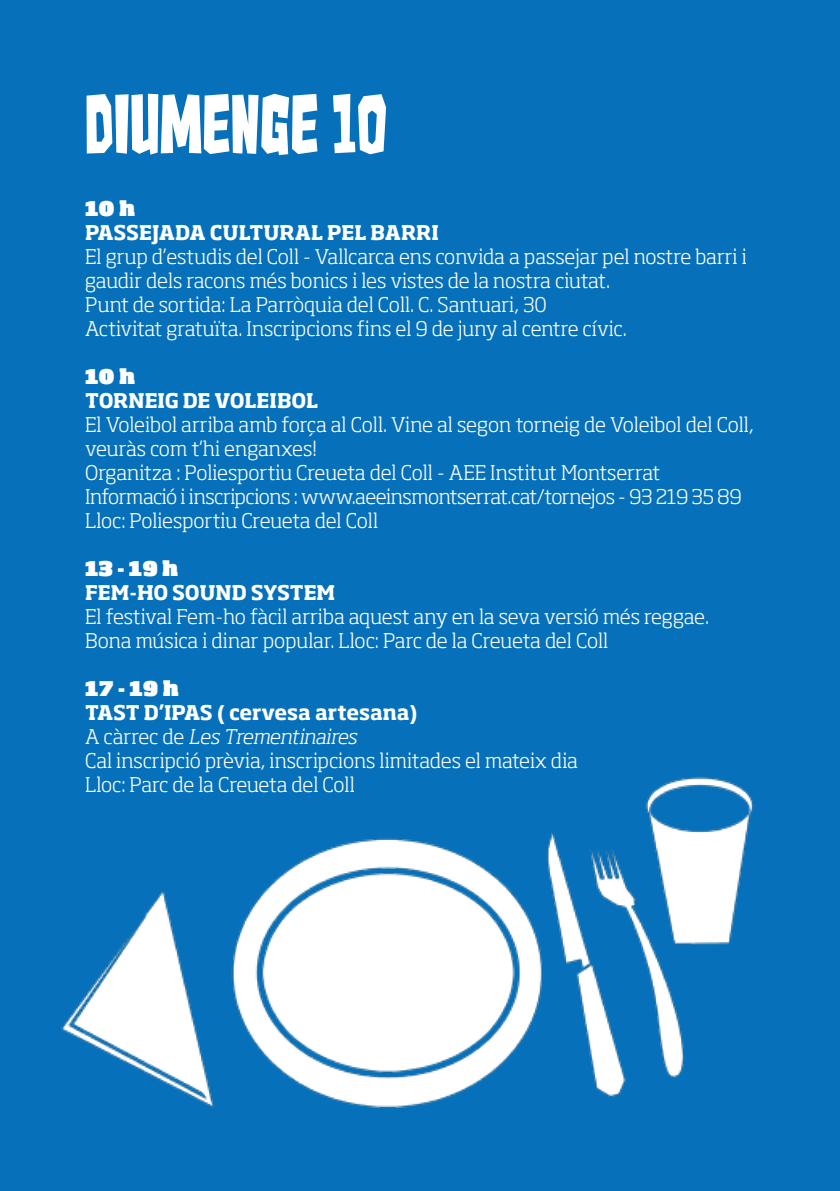
<style>
.page{position:relative;width:840px;height:1191px;background:#fff}
.page>*{position:absolute;margin:0;border:0;box-sizing:border-box;transform-origin:0 0}
.t1{font:72px "Kaiju Monster G";color:#fff}
.t2{font:300 20px/24px "Soho Std";letter-spacing:-.005em;color:#fff}
.t3{font:700 20px "Soho Std";color:#fff}
.t4{font:900 20px "Soho Std";color:#fff}
.s1{font-weight:700}
.s2{font-style:italic}
</style>
<div class="page">
<div style="left:0;top:0;width:839px;height:1191px;background:#0671ba"></div>
<img style="left:61px;top:777px;width:693px;height:331px">
<h1 class="t1" style="left:85px;top:90px;width:303px">DiUMENGE 10</h1>
<p class="t4" style="left:85px;top:195px;width:52px">10 h</p>
<p class="t3" style="left:85px;top:220px;width:355px">PASSEJADA CULTURAL PEL BARRI</p>
<p class="t2" style="left:85px;top:244px;width:663px">El grup d’estudis del Coll - Vallcarca ens convida a passejar pel nostre barri i gaudir dels racons més bonics i les vistes de la nostra ciutat.<br>Punt de sortida: La Parròquia del Coll. C. Santuari, 30<br>Activitat gratuïta. Inscripcions fins el 9 de juny al centre cívic.</p>
<p class="t4" style="left:85px;top:363px;width:52px">10 h</p>
<p class="t3" style="left:85px;top:388px;width:234px">TORNEIG DE VOLEIBOL</p>
<p class="t2" style="left:85px;top:412px;width:669px">El Voleibol arriba amb força al Coll. Vine al segon torneig de Voleibol del Coll, veuràs com t’hi enganxes!<br>Organitza : Poliesportiu Creueta del Coll - AEE Institut Montserrat Informació i inscripcions : www.aeeinsmontserrat.cat/tornejos - 93 219 35 89<br>Lloc: Poliesportiu Creueta del Coll</p>
<p class="t4" style="left:85px;top:555px;width:95px">13 - 19 h</p>
<p class="t3" style="left:85px;top:580px;width:251px">FEM-HO SOUND SYSTEM</p>
<p class="t2" style="left:85px;top:604px;width:625px">El festival Fem-ho fàcil arriba aquest any en la seva versió més reggae.<br>Bona música i dinar popular. Lloc: Parc de la Creueta del Coll</p>
<p class="t4" style="left:85px;top:675px;width:95px">17 - 19 h</p>
<p class="t2" style="left:85px;top:700px;width:494px"><span class="s1">TAST D’IPAS ( cervesa artesana)<br></span>A càrrec de <span class="s2">Les Trementinaires<br></span>Cal inscripció prèvia, inscripcions limitades el mateix dia Lloc: Parc de la Creueta del Coll</p>
</div>
